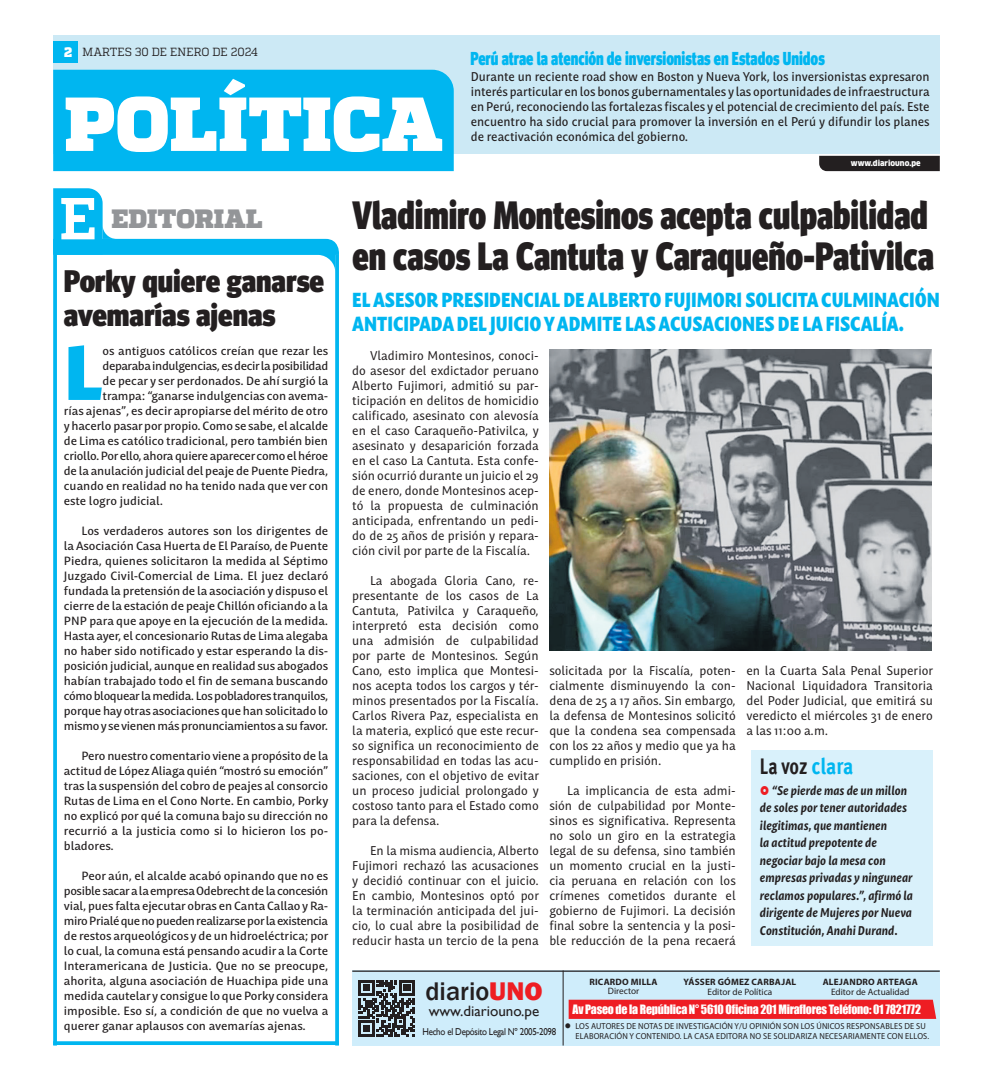
<style>
.page{position:relative;width:993px;height:1081px;background:#fff}
.page>*{position:absolute;margin:0;border:0;box-sizing:border-box;transform-origin:0 0}
.t1{font:900 76.25px "Quadon";letter-spacing:.01em;color:#fff}
.TEXTO_NOTA{font:900 75.12px "Mastro Sans";color:#00b6f0}
.TITULAR{font:900 39.62px/41.2px "Meta Head OT";color:#231f20;scale:.82 1}
.t2{font:900 31.25px "Meta Head OT";color:#231f20;scale:.93 1}
.t3{font:900 26.5px "Quadon";letter-spacing:.005em;color:#939598}
.t4{font:500 26.25px "Franklin Gothic";color:#231f20}
.t5{font:700 22.62px "Meta Pro";letter-spacing:-.005em;color:#231f20;scale:.78 1}
.t6{font:900 20px/24px "Mastro Sans";color:#00b6f0;scale:.85 1}
.t7{font:900 18.75px "Meta Head OT";color:#00b6f0;scale:.77 1}
._1-Texto{font:15px "Gill Sans";color:#231f20}
.t8{font:900 13.75px "Quadon";color:#fff}
.t9{font:12.5px/15px "Mastro Sans";color:#231f20;text-align:justify;scale:.96 1}
.TEXTO_NOTA-2{font:500 12.5px/15px "Mastro Sans";color:#231f20;text-align:justify;scale:.94 1}
.TEXTO_NOTA-3{font:italic 700 12.5px/17.5px "Mastro Sans";letter-spacing:.005em;color:#231f20;scale:.87 1}
._1-Texto-2{font:11.88px "Impact";letter-spacing:-.02em;color:#fff}
.TEXTO_NOTA-4{font:500 11.75px/15px "Mastro Sans";letter-spacing:-.005em;color:#231f20;text-align:justify}
.TEXTO_NOTA-5{font:500 11.75px "Mastro Sans";letter-spacing:-.025em;color:#231f20}
.TEXTO_NOTA-6{font:500 11.75px "Mastro Sans";letter-spacing:-.035em;color:#231f20}
.t10{font:11.75px "Quadon";color:#231f20;scale:.95 1}
._1-Texto-3{font:10px "Gill Sans";letter-spacing:-.03em;color:#231f20;scale:.89 1}
._1-Texto-4{font:700 9.25px "Myriad Pro";letter-spacing:.02em;color:#231f20}
.t11{font:9.25px "Myriad Pro";color:#231f20}
.Subtitulo{font:8.75px/10px "Myriad Pro";letter-spacing:.02em;color:#231f20;scale:.95 1}
.t12{font:900 7.88px "Clan Pro";color:#fff;scale:.95 1}
.s1{color:#00b6f0}
.s2{font-weight:800;color:#ee1d23}
.s3{font-style:inherit}
</style>
<div class="page">
<svg style="left:57px;top:1041px;width:278px;height:4px"></svg>
<svg style="left:335px;top:273px;width:4px;height:772px;fill:#00b6f0"></svg>
<svg style="left:53px;top:273px;width:4px;height:772px;fill:#00b6f0"></svg>
<svg style="left:53px;top:188px;width:286px;height:85px"></svg>
<div style="left:53px;top:35px;width:886px;height:119px;background:#cce9f5"></div>
<div style="left:819px;top:156px;width:120px;height:15px;background:#231f20"></div>
<div style="left:53px;top:70px;width:400px;height:101px;background:#00b6f0"></div>
<div style="left:53px;top:41px;width:24px;height:22px;background:#00b6f0"></div>
<div style="left:352px;top:970px;width:587px;height:75px;background:#cfedfb"></div>
<hr style="left:562px;top:970px;width:1px;height:75px;background:#231f20">
<hr style="left:352px;top:970px;width:587px;height:2px;background:#231f20">
<svg style="left:568px;top:999px;width:367px;height:20px"></svg>
<svg style="left:358px;top:980px;width:57px;height:56px"></svg>
<div style="left:750px;top:750px;width:182px;height:196px;background:#d9f1fb"></div>
<img style="left:549px;top:349px;width:382px;height:302px">
<p class="t8" style="left:64px;top:44px;width:10px">2</p>
<p class="t10" style="left:83px;top:45px;width:186px">MARTES 30 DE ENERO DE 2024</p>
<p class="t1" style="left:64px;top:79px;width:380px">POLÍTICA</p>
<p class="t7" style="left:470px;top:47px;width:461px">Perú atrae la atención de inversionistas en Estados Unidos</p>
<p class="TEXTO_NOTA-2" style="left:470px;top:68px;width:489px">Durante un reciente road show en Boston y Nueva York, los inversionistas expresaron interés particular en los bonos gubernamentales y las oportunidades de infraestructura en Perú, reconociendo las fortalezas fiscales y el potencial de crecimiento del país. Este encuentro ha sido crucial para promover la inversión en el Perú y difundir los planes de reactivación económica del gobierno.</p>
<p class="t12" style="left:850px;top:158px;width:75px">www.diariouno.pe</p>
<p class="t3" style="left:111px;top:202px;width:152px">EDITORIAL</p>
<p class="t2" style="left:64px;top:262px;width:281px">Porky quiere ganarse</p>
<p class="t2" style="left:64px;top:296px;width:229px">avemarías ajenas</p>
<p class="TEXTO_NOTA" style="left:64px;top:310px;width:40px">L</p>
<p class="TEXTO_NOTA-4" style="left:102px;top:342px;width:227px">os antiguos católicos creían que rezar les</p>
<p class="TEXTO_NOTA-6" style="left:102px;top:357px;width:227px">deparaba indulgencias, es decir la posibilidad</p>
<p class="TEXTO_NOTA-4" style="left:102px;top:372px;width:227px">de pecar y ser perdonados. De ahí surgió la</p>
<p class="TEXTO_NOTA-4" style="left:102px;top:387px;width:227px">trampa: “ganarse indulgencias con avema-</p>
<p class="TEXTO_NOTA-4" style="left:64px;top:402px;width:266px">rías ajenas”, es decir apropiarse del mérito de otro</p>
<p class="TEXTO_NOTA-4" style="left:64px;top:417px;width:266px">y hacerlo pasar por propio. Como se sabe, el alcalde</p>
<p class="TEXTO_NOTA-4" style="left:64px;top:432px;width:266px">de Lima es católico tradicional, pero también bien</p>
<p class="TEXTO_NOTA-5" style="left:64px;top:447px;width:266px">criollo. Por ello, ahora quiere aparecer como el héroe</p>
<p class="TEXTO_NOTA-4" style="left:64px;top:462px;width:266px">de la anulación judicial del peaje de Puente Piedra,</p>
<p class="TEXTO_NOTA-4" style="left:64px;top:477px;width:266px">cuando en realidad no ha tenido nada que ver con</p>
<p class="TEXTO_NOTA-4" style="left:64px;top:492px;width:101px">este logro judicial.</p>
<p class="TEXTO_NOTA-4" style="left:64px;top:522px;width:266px;text-indent:18px">Los verdaderos autores son los dirigentes de la Asociación Casa Huerta de El Paraíso, de Puente Piedra, quienes solicitaron la medida al Séptimo Juzgado Civil-Comercial de Lima. El juez declaró fundada la pretensión de la asociación y dispuso el cierre de la estación de peaje Chillón oficiando a la PNP para que apoye en la ejecución de la medida.<br>Hasta ayer, el concesionario Rutas de Lima alegaba no haber sido notificado y estar esperando la dis&shy;posición judicial, aunque en realidad sus abogados habían trabajado todo el fin de semana buscando cómo bloquear la medida. Los pobladores tranquilos, porque hay otras asociaciones que han solicitado lo mismo y se vienen más pronunciamientos a su favor.</p>
<p class="TEXTO_NOTA-4" style="left:64px;top:747px;width:266px;text-indent:18px">Pero nuestro comentario viene a propósito de la actitud de López Aliaga quién “mostró su emoción” tras la suspensión del cobro de peajes al consorcio Rutas de Lima en el Cono Norte. En cambio, Porky no explicó por qué la comuna bajo su dirección no recurrió a la justicia como si lo hicieron los po&shy;bladores.</p>
<p class="TEXTO_NOTA-4" style="left:64px;top:867px;width:266px;text-indent:18px">Peor aún, el alcalde acabó opinando que no es posible sacar a la empresa Odebrecht de la concesión vial, pues falta ejecutar obras en Canta Callao y Ra&shy;miro Prialé que no pueden realizarse por la existencia de restos arqueológicos y de un hidroeléctrica; por lo cual, la comuna está pensando acudir a la Corte Interamericana de Justicia. Que no se preocupe, ahorita, alguna asociación de Huachipa pide una medida cautelar y consigue lo que Porky considera imposible. Eso sí, a condición de que no vuelva a querer ganar aplausos con avemarías ajenas.</p>
<p class="TITULAR" style="left:352px;top:194px;width:710px">Vladimiro Montesinos acepta culpabilidad en casos La Cantuta y Caraqueño-Pativilca</p>
<p class="t6" style="left:352px;top:286px;width:692px">EL ASESOR PRESIDENCIAL DE ALBERTO FUJIMORI SOLICITA CULMINACIÓN<br>ANTICIPADA DEL JUICIO Y ADMITE LAS ACUSACIONES DE LA FISCALÍA.</p>
<p class="t9" style="left:352px;top:347px;width:196px;text-indent:18px">Vladimiro Montesinos, conoci&shy;do asesor del exdictador peruano Alberto Fujimori, admitió su par&shy;ticipación en delitos de homicidio calificado, asesinato con alevosía en el caso Caraqueño-Pativilca, y asesinato y desaparición forzada en el caso La Cantuta. Esta confe&shy;sión ocurrió durante un juicio el 29 de enero, donde Montesinos acep&shy;tó la propuesta de culminación anticipada, enfrentando un pedi&shy;do de 25 años de prisión y repara&shy;ción civil por parte de la Fiscalía.</p>
<p class="t9" style="left:352px;top:572px;width:196px;text-indent:18px">La abogada Gloria Cano, re&shy;presentante de los casos de La Cantuta, Pativilca y Caraqueño, interpretó esta decisión como una admisión de culpabilidad por parte de Montesinos. Según Cano, esto implica que Montesi&shy;nos acepta todos los cargos y tér&shy;minos presentados por la Fiscalía.<br>Carlos Rivera Paz, especialista en la materia, explicó que este recur&shy;so significa un reconocimiento de responsabilidad en todas las acu&shy;saciones, con el objetivo de evitar un proceso judicial prolongado y costoso tanto para el Estado como para la defensa.</p>
<p class="t9" style="left:352px;top:842px;width:196px;text-indent:18px">En la misma audiencia, Alberto Fujimori rechazó las acusaciones y decidió continuar con el juicio.<br>En cambio, Montesinos optó por la terminación anticipada del jui&shy;cio, lo cual abre la posibilidad de reducir hasta un tercio de la pena</p>
<p class="t9" style="left:549px;top:662px;width:196px">solicitada por la Fiscalía, poten&shy;cialmente disminuyendo la con&shy;dena de 25 a 17 años. Sin embargo, la defensa de Montesinos solicitó que la condena sea compensada con los 22 años y medio que ya ha cumplido en prisión.</p>
<p class="t9" style="left:549px;top:782px;width:196px;text-indent:18px">La implicancia de esta admi&shy;sión de culpabilidad por Monte&shy;sinos es significativa. Representa no solo un giro en la estrategia legal de su defensa, sino también un momento crucial en la justi&shy;cia peruana en relación con los crímenes cometidos durante el gobierno de Fujimori. La decisión final sobre la sentencia y la posi&shy;ble reducción de la pena recaerá</p>
<p class="t9" style="left:746px;top:662px;width:196px">en la Cuarta Sala Penal Superior Nacional Liquidadora Transitoria del Poder Judicial, que emitirá su veredicto el miércoles 31 de enero a las 11:00 a.m.</p>
<p class="t5" style="left:759px;top:748px;width:121px">La voz <span class="s1">clara</span></p>
<p class="TEXTO_NOTA-3" style="left:759px;top:780px;width:177px;text-indent:12px">“Se pierde mas de un millon de soles por tener autoridades ilegitimas, que mantienen<br>la actitud prepotente de negociar bajo la mesa con empresas privadas y ningunear reclamos populares.”, afirmó la dirigente de Mujeres por Nueva<br>Constitución, Anahi Durand.</p>
<p class="_1-Texto-4" style="left:683px;top:976px;width:114px">YÁSSER GÓMEZ CARBAJAL</p>
<p class="t11" style="left:707px;top:985px;width:66px">Editor de Política</p>
<p class="_1-Texto-4" style="left:589px;top:976px;width:70px">RICARDO MILLA</p>
<p class="t11" style="left:607px;top:985px;width:33px">Director</p>
<p class="_1-Texto-4" style="left:822px;top:976px;width:97px">ALEJANDRO ARTEAGA</p>
<p class="t11" style="left:830px;top:985px;width:80px">Editor de Actualidad</p>
<p class="t4" style="left:425px;top:974px;width:118px">diario<span class="s2">UNO</span></p>
<p class="_1-Texto" style="left:428px;top:1001px;width:112px">www.diariouno.pe</p>
<p class="_1-Texto-3" style="left:422px;top:1026px;width:152px">Hecho el Depósito Legal Nº 2005-2098</p>
<p class="Subtitulo" style="left:575px;top:1020px;width:374px;text-indent:-11px">● LOS AUTORES DE NOTAS DE INVESTIGACIÓN Y/U OPINIÓN SON LOS ÚNICOS RESPONSABLES DE SU<br>ELABORACIÓN Y CONTENIDO. LA CASA EDITORA NO SE SOLIDARIZA NECESARIAMENTE CON ELLOS.</p>
<p class="_1-Texto-2" style="left:572px;top:1000px;width:350px">Av Paseo de la República N° 5610 Oficina 201 Miraflores Teléfono: <span class="s3">01 7821772</span></p>
</div>
